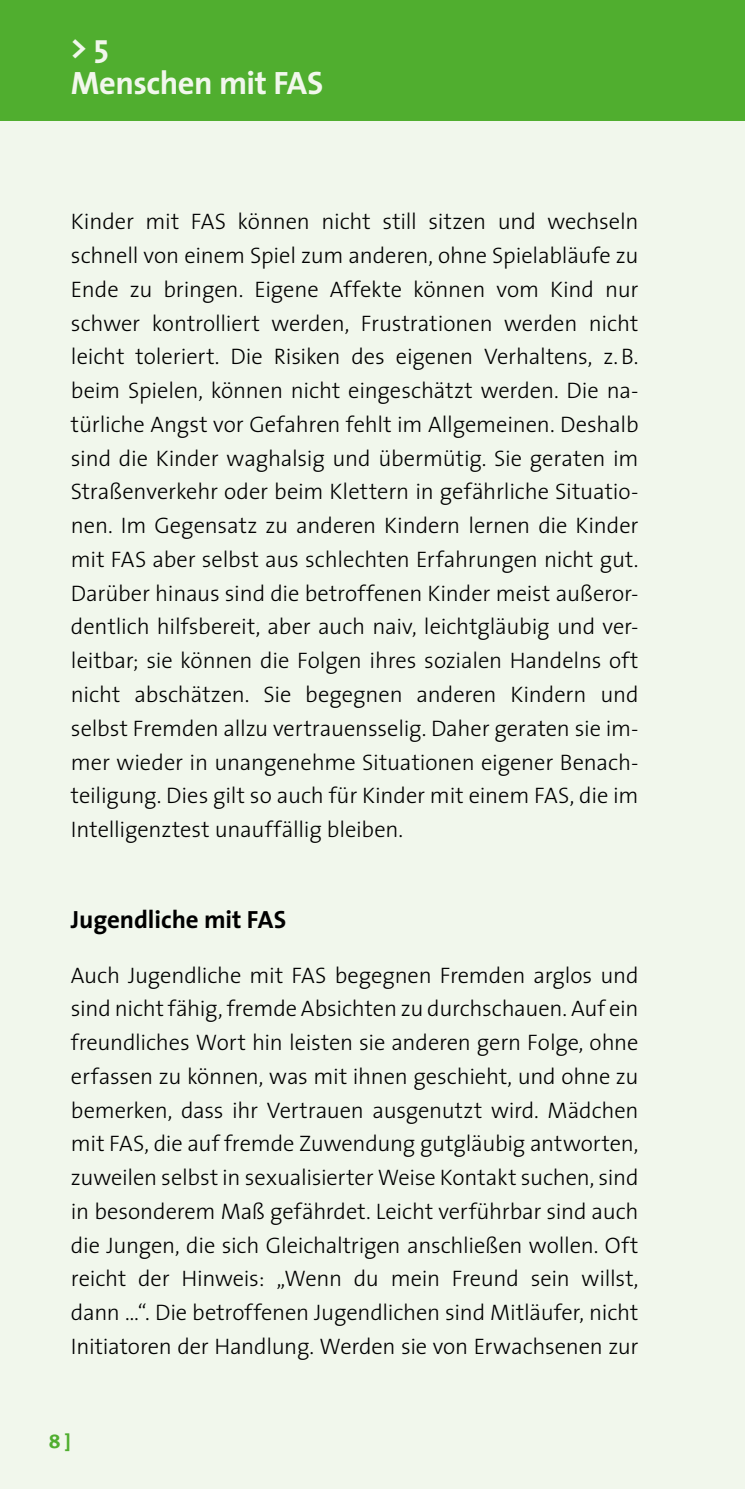
<style>
.page{position:relative;width:745px;height:1489px;background:#fff}
.page>*{position:absolute;margin:0;border:0;box-sizing:border-box;transform-origin:0 0}
.t1{font:700 32.5px/37.5px "The Sans";letter-spacing:-.015em;color:#f1f7ec}
.t2{font:700 25px "The Sans";letter-spacing:-.005em;color:#000}
.t3{font:300 22.5px/33.8px "The Sans";letter-spacing:-.01em;color:#000;text-align:justify}
.t4{font:20px "Meta Bold LF";color:#50ae2f}
</style>
<div class="page">
<div style="left:0;top:0;width:744px;height:1488px;background:#f1f7ec"></div>
<div style="left:0;top:0;width:744px;height:120px;background:#50ae2f"></div>
<h1 class="t1" style="left:71px;top:26px;width:254px">&gt; 5<br>Menschen mit FAS</h1>
<p class="t3" style="left:71px;top:204px;width:568px">Kinder mit FAS können nicht still sitzen und wechseln schnell von einem Spiel zum anderen, ohne Spielabläufe zu Ende zu bringen. Eigene Affekte können vom Kind nur schwer kontrolliert werden, Frustrationen werden nicht leicht toleriert. Die Risiken des eigenen Verhaltens, z.B. beim Spielen, können nicht eingeschätzt werden. Die na&shy;türliche Angst vor Gefahren fehlt im Allgemeinen. Deshalb sind die Kinder waghalsig und übermütig. Sie geraten im Straßenverkehr oder beim Klettern in gefährliche Situatio&shy;nen. Im Gegensatz zu anderen Kindern lernen die Kinder mit FAS aber selbst aus schlechten Erfahrungen nicht gut.<br>Darüber hinaus sind die betroffenen Kinder meist außeror&shy;dentlich hilfsbereit, aber auch naiv, leichtgläubig und ver&shy;leitbar; sie können die Folgen ihres sozialen Handelns oft nicht abschätzen. Sie begegnen anderen Kindern und selbst Fremden allzu vertrauensselig. Daher geraten sie im&shy;mer wieder in unangenehme Situationen eigener Benach&shy;teiligung. Dies gilt so auch für Kinder mit einem FAS, die im Intelligenztest unauffällig bleiben.</p>
<p class="t2" style="left:71px;top:898px;width:217px">Jugendliche mit FAS</p>
<p class="t3" style="left:71px;top:957px;width:568px">Auch Jugendliche mit FAS begegnen Fremden arglos und sind nicht fähig, fremde Absichten zu durchschauen. Auf ein freundliches Wort hin leisten sie anderen gern Folge, ohne erfassen zu können, was mit ihnen geschieht, und ohne zu bemerken, dass ihr Vertrauen ausgenutzt wird. Mädchen mit FAS, die auf fremde Zuwendung gutgläubig antworten, zuweilen selbst in sexualisierter Weise Kontakt suchen, sind in besonderem Maß gefährdet. Leicht verführbar sind auch die Jungen, die sich Gleichaltrigen anschließen wollen. Oft reicht der Hinweis: „Wenn du mein Freund sein willst, dann …“. Die betroffenen Jugendlichen sind Mitläufer, nicht Initiatoren der Handlung. Werden sie von Erwachsenen zur</p>
<p class="t4" style="left:49px;top:1428px;width:23px">8 ]</p>
</div>
